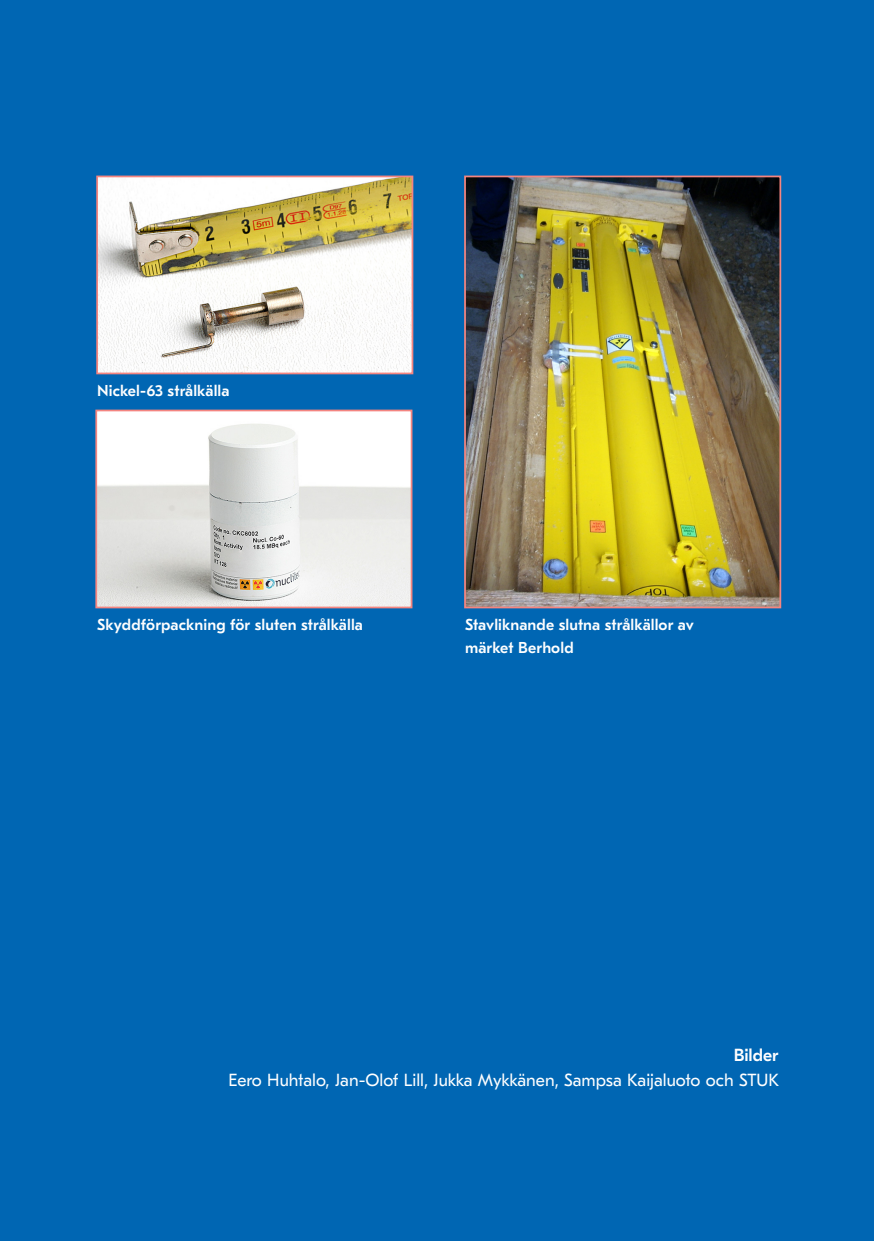
<style>
.page{position:relative;width:874px;height:1241px;background:#fff}
.page>*{position:absolute;margin:0;border:0;box-sizing:border-box;transform-origin:0 0}
.TAKAKANSI_yhteystied{font:17.5px "GT Eesti Text";color:#fff}
.TAKAKANSI_yhteystied-2{font:500 17.5px "GT Eesti Text";color:#fff}
.t1{font:500 15.75px/22.8px "GT Eesti Text";letter-spacing:.005em;color:#fff}
</style>
<div class="page">
<div style="left:0;top:0;width:873px;height:1240px;background:#0066b3"></div>
<img style="left:99px;top:178px;width:311px;height:193px">
<div style="left:96px;top:175px;width:317px;height:199px;border:2px solid #f48580"></div>
<img style="left:98px;top:412px;width:311px;height:193px">
<div style="left:95px;top:409px;width:317px;height:199px;border:2px solid #f48580"></div>
<img style="left:467px;top:178px;width:310px;height:427px">
<div style="left:464px;top:175px;width:316px;height:433px;border:2px solid #f48580"></div>
<p class="t1" style="left:97px;top:380px;width:134px">Nickel-63 strålkälla</p>
<p class="t1" style="left:97px;top:613px;width:267px">Skyddförpackning för sluten strålkälla</p>
<p class="t1" style="left:465px;top:613px;width:230px">Stavliknande slutna strålkällor av märket Berhold</p>
<p class="TAKAKANSI_yhteystied-2" style="left:733px;top:1045px;width:46px">Bilder</p>
<p class="TAKAKANSI_yhteystied" style="left:228px;top:1069px;width:551px">Eero Huhtalo, Jan-Olof Lill, Jukka Mykkänen, Sampsa Kaijaluoto och STUK</p>
</div>
